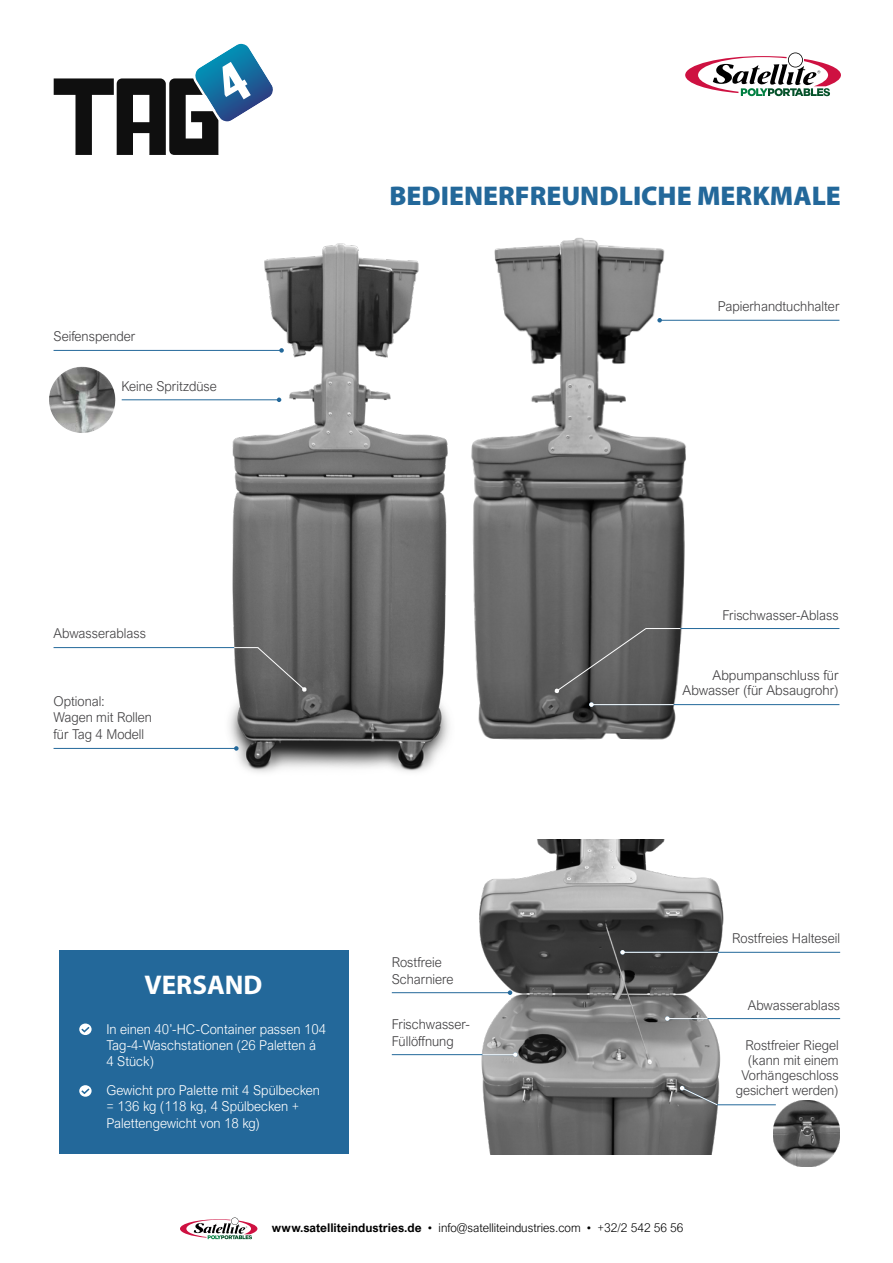
<style>
.page{position:relative;width:893px;height:1263px;background:#fff}
.page>*{position:absolute;margin:0;border:0;box-sizing:border-box;transform-origin:0 0}
.t1{font:900 27.15px "Myriad Pro";color:#23689a}
.t2{font:700 27.15px "Myriad Pro";color:#fff}
.t3{font:300 13.5px/15px "Arial Nova";color:#414042}
.t4{font:300 13.5px/16.4px "Arial Nova";color:#fff}
.t5{font:300 12px "Arial Nova";color:#000}
.s1{font-weight:700}
</style>
<div class="page">
<svg style="left:54px;top:43px;width:219px;height:112px"></svg>
<svg style="left:685px;top:53px;width:156px;height:43px"></svg>
<img style="left:49px;top:367px;width:32px;height:49px">
<img style="left:491px;top:238px;width:223px;height:502px">
<img style="left:182px;top:243px;width:309px;height:530px">
<img style="left:457px;top:840px;width:291px;height:314px">
<img style="left:773px;top:1100px;width:66px;height:66px">
<svg style="left:180px;top:1217px;width:77px;height:22px"></svg>
<div style="left:59px;top:950px;width:290px;height:204px;background:#23689a"></div>
<svg style="left:79px;top:1023px;width:13px;height:12px"></svg>
<svg style="left:79px;top:1085px;width:13px;height:12px"></svg>
<hr style="left:54px;top:350px;width:228px;height:1px;background:#23689a">
<svg style="left:279px;top:348px;width:5px;height:5px"></svg>
<hr style="left:122px;top:399px;width:157px;height:1px;background:#23689a">
<svg style="left:277px;top:398px;width:4px;height:4px"></svg>
<hr style="left:660px;top:320px;width:179px;height:1px;background:#23689a">
<svg style="left:657px;top:318px;width:5px;height:4px"></svg>
<hr style="left:680px;top:628px;width:159px;height:1px;background:#23689a">
<svg style="left:554px;top:627px;width:93px;height:66px;background:#5f5f5f"></svg>
<hr style="left:646px;top:628px;width:34px;height:1px;background:#fff">
<hr style="left:591px;top:704px;width:248px;height:1px;background:#23689a">
<hr style="left:591px;top:704px;width:83px;height:1px;background:#fff">
<svg style="left:589px;top:702px;width:5px;height:5px"></svg>
<hr style="left:392px;top:992px;width:118px;height:1px;background:#23689a">
<svg style="left:508px;top:990px;width:4px;height:5px"></svg>
<hr style="left:392px;top:1054px;width:123px;height:1px;background:#23689a">
<hr style="left:482px;top:1054px;width:33px;height:1px;background:#fff">
<svg style="left:513px;top:1052px;width:5px;height:5px"></svg>
<hr style="left:623px;top:952px;width:217px;height:1px;background:#23689a">
<hr style="left:623px;top:952px;width:95px;height:1px;background:#fff">
<svg style="left:620px;top:950px;width:5px;height:4px"></svg>
<hr style="left:667px;top:1018px;width:173px;height:1px;background:#23689a">
<hr style="left:667px;top:1018px;width:41px;height:1px;background:#fff">
<svg style="left:665px;top:1016px;width:5px;height:5px"></svg>
<svg style="left:680px;top:1086px;width:97px;height:20px"></svg>
<hr style="left:54px;top:748px;width:182px;height:1px;background:#23689a">
<svg style="left:234px;top:746px;width:5px;height:5px"></svg>
<hr style="left:54px;top:647px;width:180px;height:1px;background:#23689a">
<svg style="left:234px;top:647px;width:73px;height:45px;background:#676767"></svg>
<h1 class="t1" style="left:389px;top:178px;width:453px">BEDIENERFREUNDLICHE MERKMALE</h1>
<p class="t3" style="left:54px;top:329px;width:83px">Seifenspender</p>
<p class="t3" style="left:121px;top:378px;width:97px">Keine Spritzdüse</p>
<p class="t3" style="left:54px;top:626px;width:94px">Abwasserablass</p>
<p class="t3" style="left:54px;top:693px;width:100px;line-height:16.4px">Optional:<br>Wagen mit Rollen für Tag 4 Modell</p>
<h1 class="t2" style="left:145px;top:967px;width:119px">VERSAND</h1>
<p class="t4" style="left:106px;top:1020px;width:221px">In einen 40’-HC-Container passen 104<br>Tag-4-Waschstationen (26 Paletten á<br>4 Stück)</p>
<p class="t4" style="left:106px;top:1082px;width:215px">Gewicht pro Palette mit 4 Spülbecken = 136 kg (118 kg, 4 Spülbecken +<br>Palettengewicht von 18 kg)</p>
<p class="t3" style="left:392px;top:954px;width:63px;line-height:16.2px">Rostfreie<br>Scharniere</p>
<p class="t3" style="left:392px;top:1016px;width:80px;line-height:16.4px">Frischwasser-<br>Füllöffnung</p>
<p class="t3" style="left:718px;top:299px;width:123px">Papierhandtuchhalter</p>
<p class="t3" style="left:722px;top:608px;width:118px">Frischwasser-Ablass</p>
<p class="t3" style="left:683px;top:668px;width:158px;text-align:right">Abpumpanschluss für<br>Abwasser (für Absaugrohr)</p>
<p class="t3" style="left:732px;top:931px;width:109px">Rostfreies Halteseil</p>
<p class="t3" style="left:748px;top:997px;width:94px">Abwasserablass</p>
<p class="t3" style="left:736px;top:1037px;width:104px;text-align:right">Rostfreier Riegel (kann mit einem<br>Vorhängeschloss gesichert werden)</p>
<p class="t5" style="left:272px;top:1221px;width:413px"><span class="s1">www.satelliteindustries.de</span> • info@satelliteindustries.com • +32/2 542 56 56</p>
</div>
